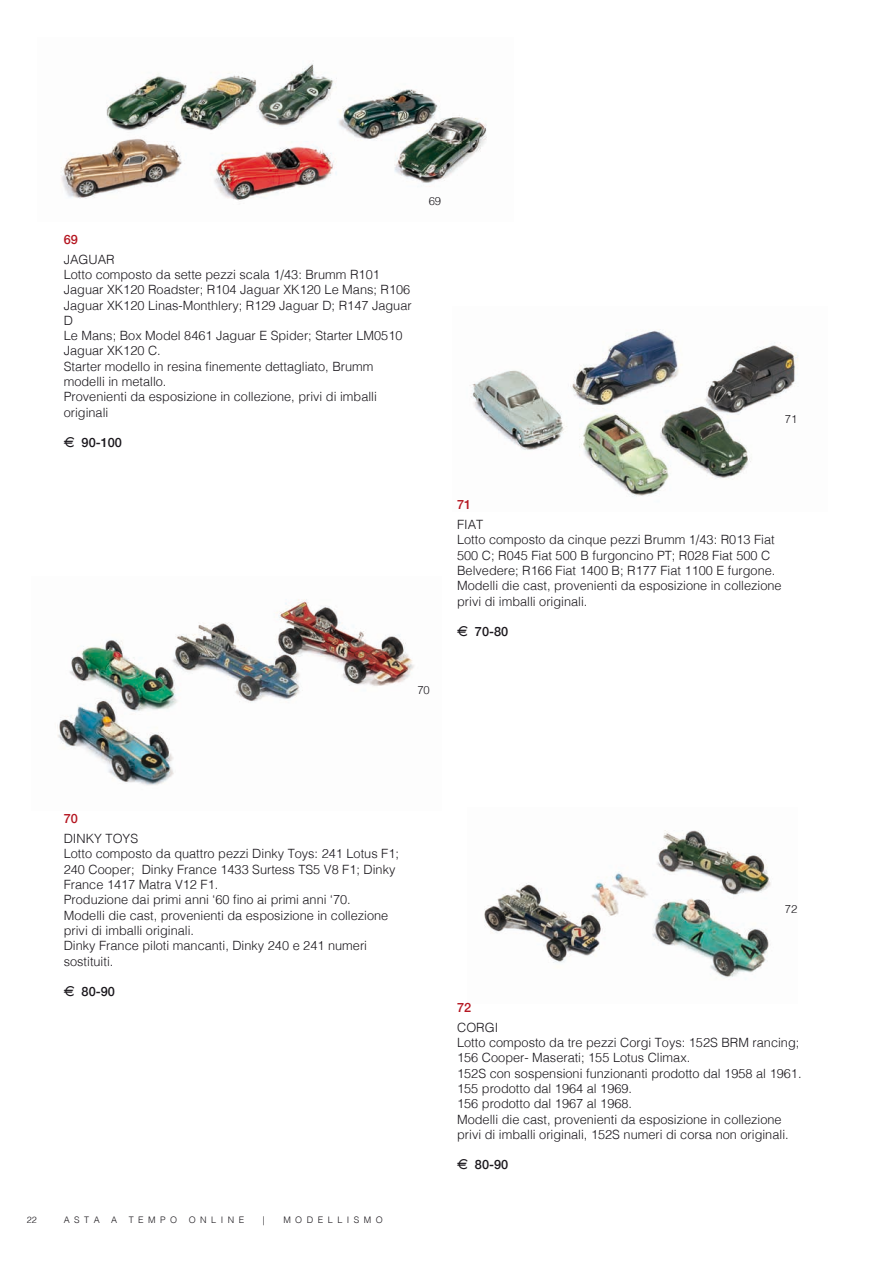
<style>
.page{position:relative;width:893px;height:1263px;background:#fff}
.page>*{position:absolute;margin:0;border:0;box-sizing:border-box;transform-origin:0 0}
.t1{font:300 12.75px/15.3px "Helvetica";color:#1a171c}
.t2{font:500 12.75px "Helvetica Neue";color:#1a171c}
.t3{font:500 12.75px "Helvetica Neue";letter-spacing:-.005em;color:#b51621}
.t4{font:300 11.25px "Helvetica";letter-spacing:-.005em;color:#1a171c}
.t5{font:300 9px "Helvetica";letter-spacing:.5em;color:#1a171c}
.s1{font-family:"Eurofont";font-weight:400}
</style>
<div class="page">
<img style="left:61px;top:63px;width:426px;height:138px">
<img style="left:470px;top:331px;width:328px;height:166px">
<img style="left:57px;top:599px;width:357px;height:186px">
<img style="left:484px;top:830px;width:287px;height:148px">
<p class="t3" style="left:64px;top:229px;width:16px">69</p>
<p class="t1" style="left:64px;top:251px;width:349px">JAGUAR<br>Lotto composto da sette pezzi scala 1/43: Brumm R101<br>Jaguar XK120 Roadster; R104 Jaguar XK120 Le Mans; R106<br>Jaguar XK120 Linas-Monthlery; R129 Jaguar D; R147 Jaguar D<br>Le Mans; Box Model 8461 Jaguar E Spider; Starter LM0510<br>Jaguar XK120 C.<br>Starter modello in resina finemente dettagliato, Brumm modelli in metallo.<br>Provenienti da esposizione in collezione, privi di imballi originali</p>
<p class="t2" style="left:64px;top:432px;width:60px"><span class="s1">E</span> 90-100</p>
<p class="t4" style="left:429px;top:191px;width:14px">69</p>
<p class="t4" style="left:785px;top:410px;width:14px">71</p>
<p class="t4" style="left:417px;top:680px;width:14px">70</p>
<p class="t3" style="left:457px;top:494px;width:16px">71</p>
<p class="t1" style="left:457px;top:516px;width:326px">FIAT<br>Lotto composto da cinque pezzi Brumm 1/43: R013 Fiat 500 C; R045 Fiat 500 B furgoncino PT; R028 Fiat 500 C Belvedere; R166 Fiat 1400 B; R177 Fiat 1100 E furgone.<br>Modelli die cast, provenienti da esposizione in collezione privi di imballi originali.</p>
<p class="t2" style="left:457px;top:621px;width:53px"><span class="s1">E</span> 70-80</p>
<p class="t3" style="left:64px;top:808px;width:16px">70</p>
<p class="t1" style="left:64px;top:830px;width:337px">DINKY TOYS<br>Lotto composto da quattro pezzi Dinky Toys: 241 Lotus F1; 240 Cooper; Dinky France 1433 Surtess TS5 V8 F1; Dinky France 1417 Matra V12 F1.<br>Produzione dai primi anni ‘60 fino ai primi anni ‘70.<br>Modelli die cast, provenienti da esposizione in collezione privi di imballi originali.<br>Dinky France piloti mancanti, Dinky 240 e 241 numeri sostituiti.</p>
<p class="t2" style="left:64px;top:981px;width:53px"><span class="s1">E</span> 80-90</p>
<p class="t5" style="left:27px;top:1212px;width:12px">22</p>
<p class="t5" style="left:64px;top:1212px;width:38px">ASTA</p>
<p class="t5" style="left:111px;top:1212px;width:8px">A</p>
<p class="t5" style="left:129px;top:1212px;width:50px">TEMPO</p>
<p class="t5" style="left:189px;top:1212px;width:57px">ONLINE</p>
<p class="t5" style="left:263px;top:1212px;width:3px">|</p>
<p class="t5" style="left:283px;top:1212px;width:101px">MODELLISMO</p>
<p class="t4" style="left:785px;top:900px;width:14px">72</p>
<p class="t3" style="left:457px;top:997px;width:16px">72</p>
<p class="t1" style="left:457px;top:1019px;width:346px">CORGI<br>Lotto composto da tre pezzi Corgi Toys: 152S BRM rancing; 156 Cooper- Maserati; 155 Lotus Climax.<br>152S con sospensioni funzionanti prodotto dal 1958 al 1961.<br>155 prodotto dal 1964 al 1969.<br>156 prodotto dal 1967 al 1968.<br>Modelli die cast, provenienti da esposizione in collezione privi di imballi originali, 152S numeri di corsa non originali.</p>
<p class="t2" style="left:457px;top:1154px;width:53px"><span class="s1">E</span> 80-90</p>
</div>
